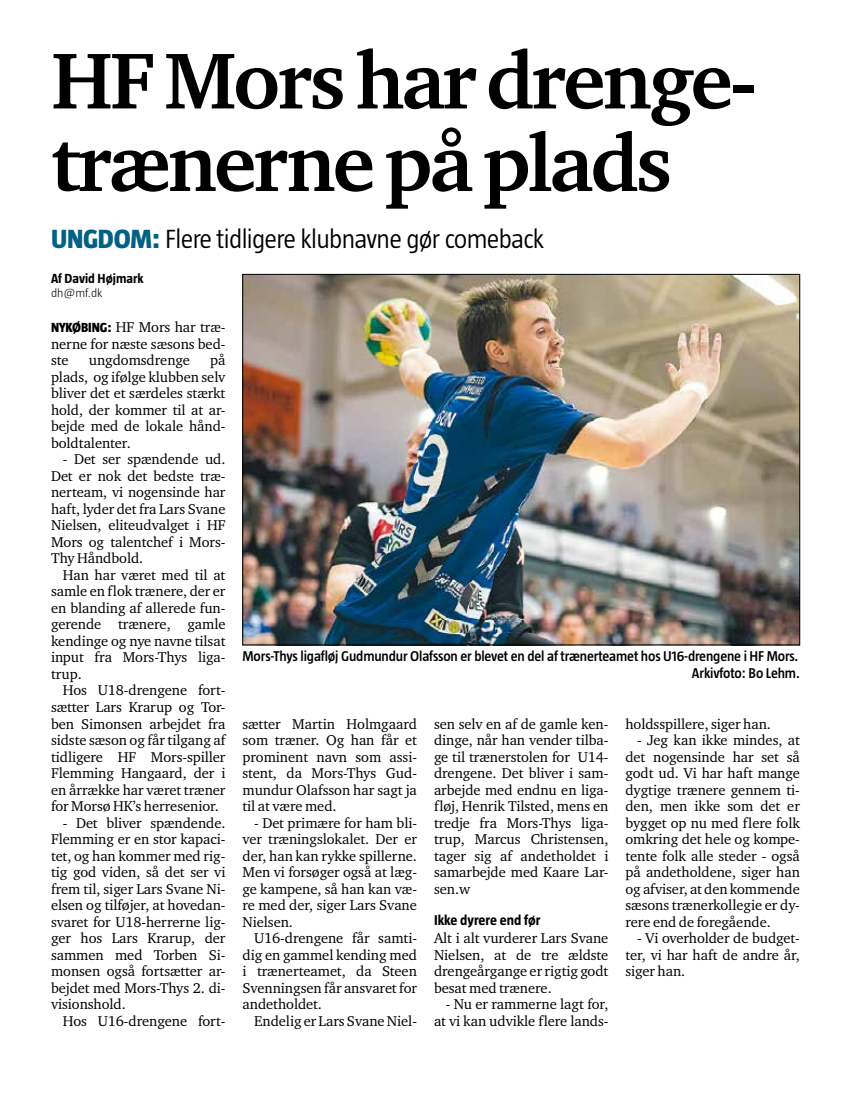
<style>
.page{position:relative;width:851px;height:1106px;background:#fff}
.page>*{position:absolute;margin:0;border:0;box-sizing:border-box;transform-origin:0 0}
.t1{font:700 81px/82.5px "Charter ITC Std";letter-spacing:-.035em;color:#000}
.t2{font:300 27px "Taz";letter-spacing:-.025em;color:#000}
.t3{font:14.55px/16.5px "Charter ITC Std";letter-spacing:-.005em;color:#000;text-align:justify}
.t4{font:600 14.55px/16.5px "Taz";letter-spacing:-.01em;color:#000;text-align:right}
.t5{font:700 14.55px "Taz";color:#000}
.t6{font:700 13.5px "Taz";color:#000}
.t7{font:300 12px "Taz";color:#000;scale:1.06 1}
.s1{font-weight:800;color:#006184}
.s2{font-family:"Taz";font-weight:800;font-size:13.5px}
</style>
<div class="page">
<img style="left:244px;top:276px;width:553px;height:367px">
<h1 class="t1" style="left:51px;top:39px;width:706px">HF Mors har drenge&shy;trænerne på plads</h1>
<h2 class="t2" style="left:51px;top:223px;width:494px"><span class="s1">UNGDOM:</span> Flere tidligere klubnavne gør comeback</h2>
<p class="t6" style="left:51px;top:271px;width:94px">Af David Højmark</p>
<p class="t7" style="left:51px;top:286px;width:50px">dh@mf.dk</p>
<p class="t3" style="left:51px;top:319px;width:176px"><span class="s2">NYKØBING:</span> HF Mors har træ&shy;nerne for næste sæsons bed&shy;ste</p>
<p class="t3" style="left:51px;top:352px;width:176px;text-indent:159px">på plads, og ifølge klubben selv bliver det et særdeles stærkt hold, der kommer til at ar&shy;bejde med de lokale hånd&shy;boldtalenter.</p>
<p class="t3" style="left:51px;top:451px;width:176px;text-indent:12px">- Det ser spændende ud.<br>Det er nok det bedste træ&shy;nerteam, vi nogensinde har haft, lyder det fra Lars Svane Nielsen, eliteudvalget i HF Mors og talentchef i Mors-Thy Håndbold.</p>
<p class="t3" style="left:51px;top:566px;width:176px;text-indent:12px">Han har været med til at samle en flok trænere, der er en blanding af allerede fun&shy;gerende trænere, gamle kendinge og nye navne tilsat input fra Mors-Thys liga&shy;trup.</p>
<p class="t3" style="left:51px;top:682px;width:176px;text-indent:12px">Hos U18-drengene fort&shy;sætter Lars Krarup og Tor&shy;ben Simonsen arbejdet fra sidste sæson og får tilgang af tidligere HF Mors-spiller Flemming Hangaard, der i en årrække har været træner for Morsø HK’s herresenior.</p>
<p class="t3" style="left:51px;top:814px;width:176px;text-indent:12px">- Det bliver spændende.<br>Flemming er en stor kapaci&shy;tet, og han kommer med rig&shy;tig god viden, så det ser vi frem til, siger Lars Svane Ni&shy;elsen og tilføjer, at hovedan&shy;svaret for U18-herrerne lig&shy;ger hos Lars Krarup, der sammen med Torben Si&shy;monsen også fortsætter ar&shy;bejdet med Mors-Thys 2. di&shy;visionshold.</p>
<p class="t3" style="left:63px;top:1012px;width:164px">Hos U16-drengene fort-</p>
<p class="t3" style="left:89px;top:352px;width:103px">ungdomsdrenge</p>
<p class="t4" style="left:242px;top:648px;width:559px">Mors-Thys ligafløj Gudmundur Olafsson er blevet en del af trænerteamet hos U16-drengene i HF Mors.<br>Arkivfoto: Bo Lehm.</p>
<p class="t3" style="left:242px;top:715px;width:176px">sætter Martin Holmgaard som træner. Og han får et prominent navn som assi&shy;stent, da Mors-Thys Gud&shy;mundur Olafsson har sagt ja til at være med.</p>
<p class="t3" style="left:242px;top:814px;width:176px;text-indent:12px">- Det primære for ham bli&shy;ver træningslokalet. Der er der, han kan rykke spillerne.<br>Men vi forsøger også at læg&shy;ge kampene, så han kan væ&shy;re med der, siger Lars Svane Nielsen.</p>
<p class="t3" style="left:242px;top:929px;width:176px;text-indent:12px">U16-drengene får samti&shy;dig en gammel kending med i trænerteamet, da Steen Svenningsen får ansvaret for andetholdet.</p>
<p class="t3" style="left:254px;top:1012px;width:164px">Endelig er Lars Svane Niel-</p>
<p class="t3" style="left:434px;top:715px;width:176px">sen selv en af de gamle ken&shy;dinge, når han vender tilba&shy;ge til trænerstolen for U14- drengene. Det bliver i sam&shy;arbejde med endnu en liga&shy;fløj, Henrik Tilsted, mens en tredje fra Mors-Thys liga&shy;trup, Marcus Christensen, tager sig af andetholdet i samarbejde med Kaare Lar&shy;sen.w</p>
<p class="t5" style="left:434px;top:912px;width:108px">Ikke dyrere end før</p>
<p class="t3" style="left:434px;top:929px;width:176px">Alt i alt vurderer Lars Svane Nielsen, at de tre ældste drengeårgange er rigtig godt besat med trænere.</p>
<p class="t3" style="left:434px;top:995px;width:176px;text-align:right">- Nu er rammerne lagt for, at vi kan udvikle flere lands-</p>
<p class="t3" style="left:625px;top:715px;width:147px">holdsspillere, siger han.</p>
<p class="t3" style="left:625px;top:731px;width:176px;text-indent:12px">- Jeg kan ikke mindes, at det nogensinde har set så godt ud. Vi har haft mange dygtige trænere gennem ti&shy;den, men ikke som det er bygget op nu med flere folk omkring det hele og kompe&shy;tente folk alle steder - også på andetholdene, siger han og afviser, at den kommende sæsons trænerkollegie er dy&shy;rere end de foregående.</p>
<p class="t3" style="left:625px;top:929px;width:176px;text-indent:12px">- Vi overholder de budget&shy;ter, vi har haft de andre år, siger han.</p>
</div>
